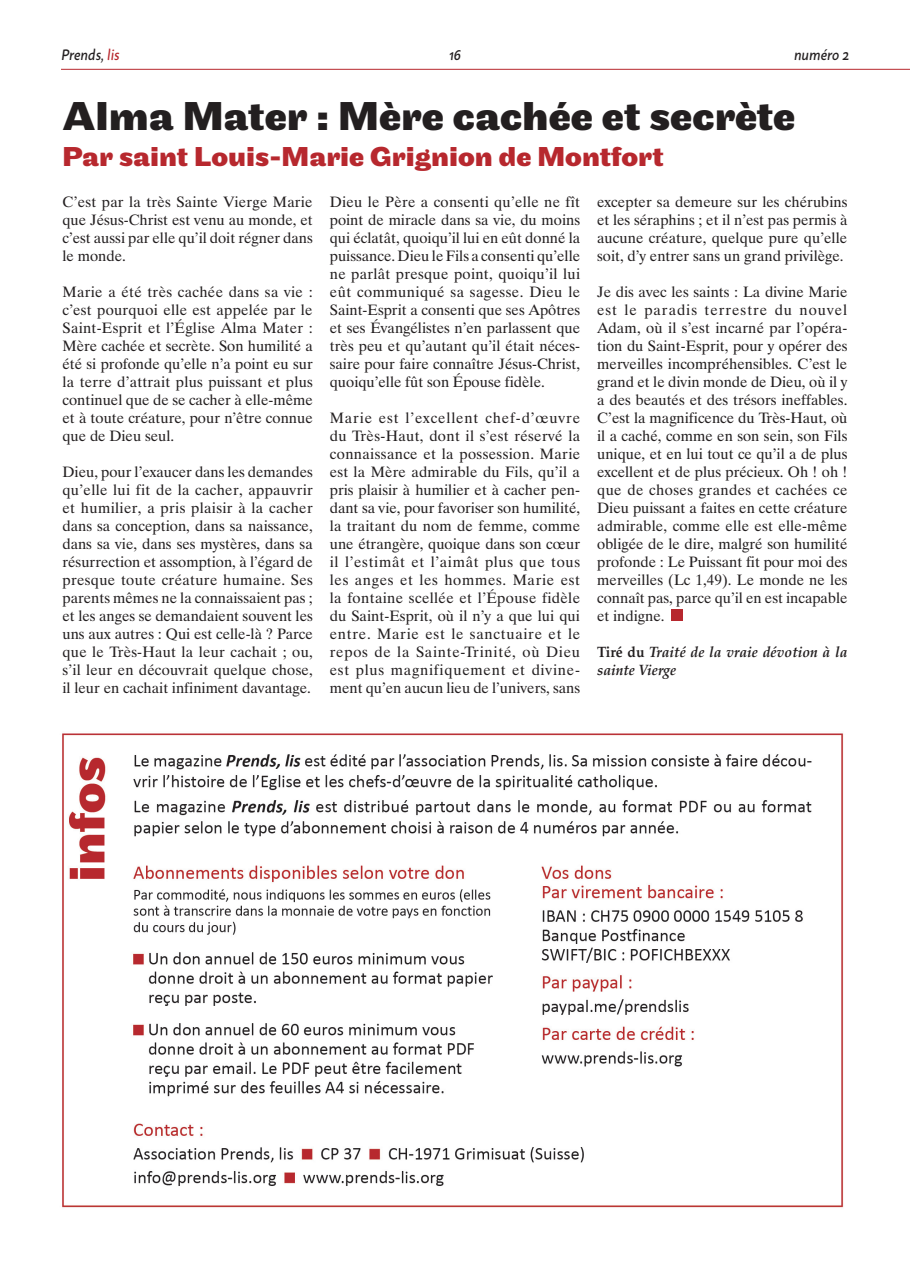
<style>
.page{position:relative;width:910px;height:1280px;background:#fff}
.page>*{position:absolute;margin:0;border:0;box-sizing:border-box;transform-origin:0 0}
.Titres{font:700 42px "Maple";color:#231f20}
.Titres-2{font:700 28.5px "Maple";color:#b7282e}
.texte{font:15px/18px "Dutch 801 BT";color:#231f20;text-align:justify}
.texte-2{font:italic 700 15px/18px "Palatino";color:#231f20;scale:.93 1}
.t1{font:italic 500 15px "Macho";color:#231f20;scale:.95 1}
.s1{color:#b7282e}
.s2{font-style:normal}
</style>
<div class="page">
<hr style="left:61px;top:69px;width:849px;height:1px;background:#b7282e">
<div style="left:671px;top:609px;width:12px;height:12px;background:#b7282e"></div>
<img style="left:62px;top:733px;width:782px;height:475px">
<p class="t1" style="left:61px;top:42px;width:63px">Prends, <span class="s1">lis</span></p>
<p class="t1" style="left:449px;top:42px;width:14px">16</p>
<p class="t1" style="left:794px;top:42px;width:59px">numéro 2</p>
<p class="Titres" style="left:63px;top:90px;width:734px">Alma Mater : Mère cachée et secrète</p>
<p class="Titres-2" style="left:63px;top:139px;width:603px">Par saint Louis-Marie Grignion de Montfort</p>
<p class="texte" style="left:63px;top:192px;width:252px">C’est par la très Sainte Vierge Marie que Jésus-Christ est venu au monde, et c’est aussi par elle qu’il doit régner dans le monde.</p>
<p class="texte" style="left:63px;top:282px;width:252px">Marie a été très cachée dans sa vie : c’est pourquoi elle est appelée par le Saint-Esprit et l’Église Alma Mater :<br>Mère cachée et secrète. Son humilité a été si profonde qu’elle n’a point eu sur la terre d’attrait plus puissant et plus continuel que de se cacher à elle-même et à toute créature, pour n’être connue que de Dieu seul.</p>
<p class="texte" style="left:63px;top:462px;width:252px">Dieu, pour l’exaucer dans les demandes qu’elle lui fit de la cacher, appauvrir et humilier, a pris plaisir à la cacher dans sa conception, dans sa naissance, dans sa vie, dans ses mystères, dans sa résurrection et assomption, à l’égard de presque toute créature humaine. Ses parents mêmes ne la connaissaient pas ; et les anges se demandaient souvent les uns aux autres : Qui est celle-là ? Parce que le Très-Haut la leur cachait ; ou, s’il leur en découvrait quelque chose, il leur en cachait infiniment davantage.</p>
<p class="texte" style="left:330px;top:192px;width:252px">Dieu le Père a consenti qu’elle ne fît point de miracle dans sa vie, du moins qui éclatât, quoiqu’il lui en eût donné la puissance. Dieu le Fils a consenti qu’elle ne parlât presque point, quoiqu’il lui eût communiqué sa sagesse. Dieu le Saint-Esprit a consenti que ses Apôtres et ses Évangélistes n’en parlassent que très peu et qu’autant qu’il était néces&shy;saire pour faire connaître Jésus-Christ, quoiqu’elle fût son Épouse fidèle.</p>
<p class="texte" style="left:330px;top:408px;width:252px">Marie est l’excellent chef-d’œuvre du Très-Haut, dont il s’est réservé la connaissance et la possession. Marie est la Mère admirable du Fils, qu’il a pris plaisir à humilier et à cacher pen&shy;dant sa vie, pour favoriser son humilité, la traitant du nom de femme, comme une étrangère, quoique dans son cœur il l’estimât et l’aimât plus que tous les anges et les hommes. Marie est la fontaine scellée et l’Épouse fidèle du Saint-Esprit, où il n’y a que lui qui entre. Marie est le sanctuaire et le repos de la Sainte-Trinité, où Dieu est plus magnifiquement et divine&shy;ment qu’en aucun lieu de l’univers, sans</p>
<p class="texte" style="left:597px;top:192px;width:252px">excepter sa demeure sur les chérubins et les séraphins ; et il n’est pas permis à aucune créature, quelque pure qu’elle soit, d’y entrer sans un grand privilège.</p>
<p class="texte" style="left:597px;top:282px;width:252px">Je dis avec les saints : La divine Marie est le paradis terrestre du nouvel Adam, où il s’est incarné par l’opéra&shy;tion du Saint-Esprit, pour y opérer des merveilles incompréhensibles. C’est le grand et le divin monde de Dieu, où il y a des beautés et des trésors ineffables.<br>C’est la magnificence du Très-Haut, où il a caché, comme en son sein, son Fils unique, et en lui tout ce qu’il a de plus excellent et de plus précieux. Oh ! oh ! que de choses grandes et cachées ce Dieu puissant a faites en cette créature admirable, comme elle est elle-même obligée de le dire, malgré son humilité profonde : Le Puissant fit pour moi des merveilles (Lc 1,49). Le monde ne les connaît pas, parce qu’il en est incapable et indigne.</p>
<p class="texte-2" style="left:597px;top:643px;width:271px"><span class="s2">Tiré du</span> Traité de la vraie dévotion à la sainte Vierge</p>
</div>
